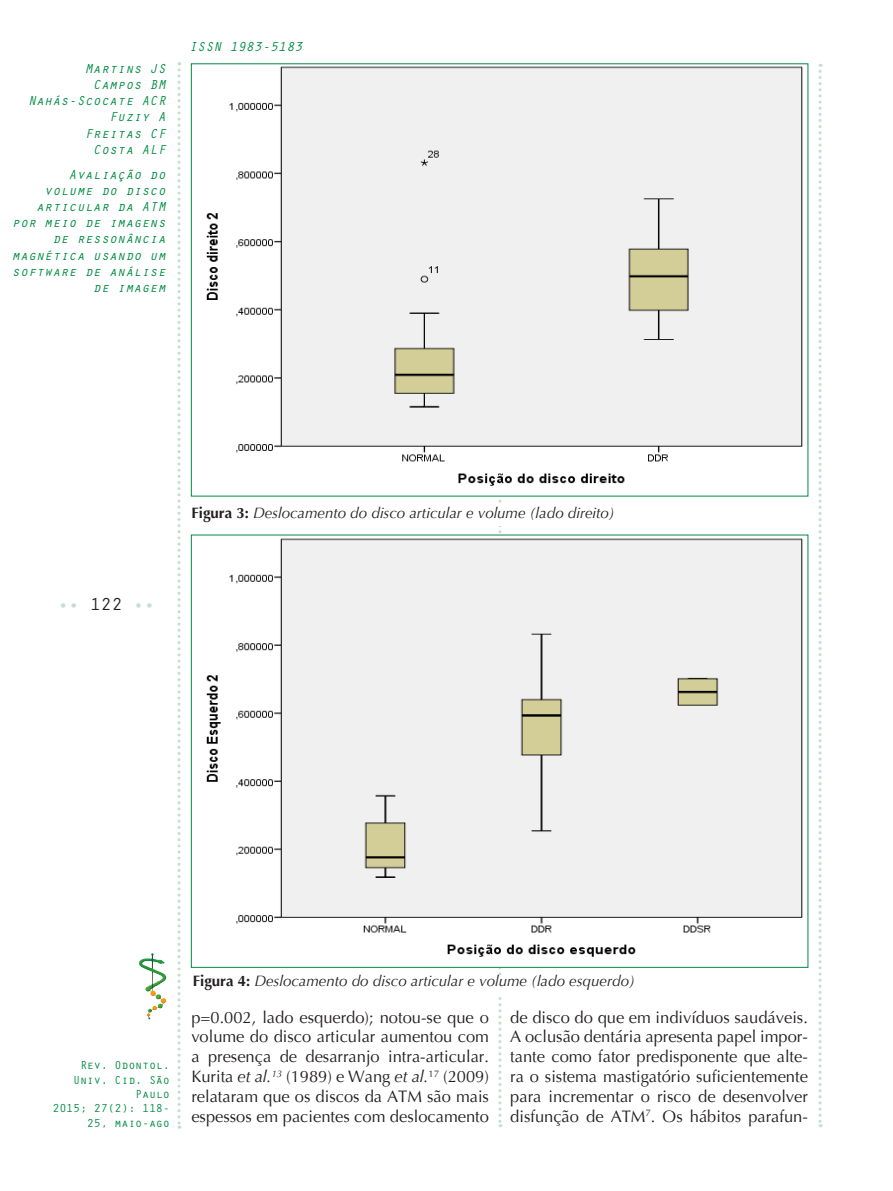
<style>
.page{position:relative;width:893px;height:1191px;background:#fff}
.page>*{position:absolute;margin:0;border:0;box-sizing:border-box;transform-origin:0 0}
.t1{font:18px "Orator Std";color:#c4dfcd}
.texto-miolo{font:16.5px/19.8px "Optima";color:#231f20;text-align:justify}
.legenda{font:italic 15px "Optima";color:#231f20}
.t2{font:italic 13.5px/16.2px "Orator Std";color:#008b43;text-align:right}
.t3{font:12px/14.4px "Orator Std";letter-spacing:-.025em;color:#008b43;text-align:right}
.s1{color:#231f20}
.s2{font-weight:700;font-style:normal}
.s3{font-style:italic}
</style>
<div class="page">
<svg style="left:178px;top:62px;width:3px;height:1066px"></svg>
<svg style="left:498px;top:496px;width:3px;height:631px"></svg>
<svg style="left:819px;top:64px;width:3px;height:1063px"></svg>
<img style="left:139px;top:953px;width:27px;height:66px">
<img style="left:206px;top:66px;width:597px;height:420px">
<img style="left:206px;top:536px;width:597px;height:429px">
<div style="left:191px;top:506px;width:617px;height:19px;background:#fff"></div>
<div style="left:193px;top:975px;width:615px;height:18px;background:#fff"></div>
<p class="t2" style="left:28px;top:60px;width:139px">Martins JS<br>Campos BM<br>Nahás-Scocate ACR<br>Fuziy A<br>Freitas CF<br>Costa ALF</p>
<p class="t2" style="left:12px;top:165px;width:155px">Avaliação do<br>volume do disco articular da ATM por meio de imagens de ressonância magnética usando um software de análise de imagem</p>
<p class="t2" style="left:189px;top:38px;width:115px">ISSN 1983-5183</p>
<p class="t1" style="left:58px;top:591px;width:99px">•• <span class="s1">122</span> ••</p>
<p class="legenda" style="left:191px;top:503px;width:425px"><span class="s2">Figura 3:</span> Deslocamento do disco articular e volume (lado direito)</p>
<p class="t3" style="left:52px;top:1057px;width:119px">Rev. Odontol.<br>Univ. Cid. São<br>Paulo<br>2015; 27(2): 118-<br>25, maio-ago</p>
<p class="legenda" style="left:193px;top:972px;width:444px"><span class="s2">Figura 4:</span> Deslocamento do disco articular e volume (lado esquerdo)</p>
<p class="texto-miolo" style="left:191px;top:1007px;width:299px">p=0.002, lado esquerdo); notou-se que o volume do disco articular aumentou com a presença de desarranjo intra-articular.<br>Kurita <span class="s3">et al.</span><sup>13</sup> (1989) e Wang <span class="s3">et al.</span><sup>17</sup> (2009) relataram que os discos da ATM são mais espessos em pacientes com deslocamento</p>
<p class="texto-miolo" style="left:510px;top:1007px;width:299px">de disco do que em indivíduos saudáveis.<br>A oclusão dentária apresenta papel impor&shy;tante como fator predisponente que alte&shy;ra o sistema mastigatório suficientemente para incrementar o risco de desenvolver disfunção de ATM<sup>7</sup>. Os hábitos parafun-</p>
</div>
